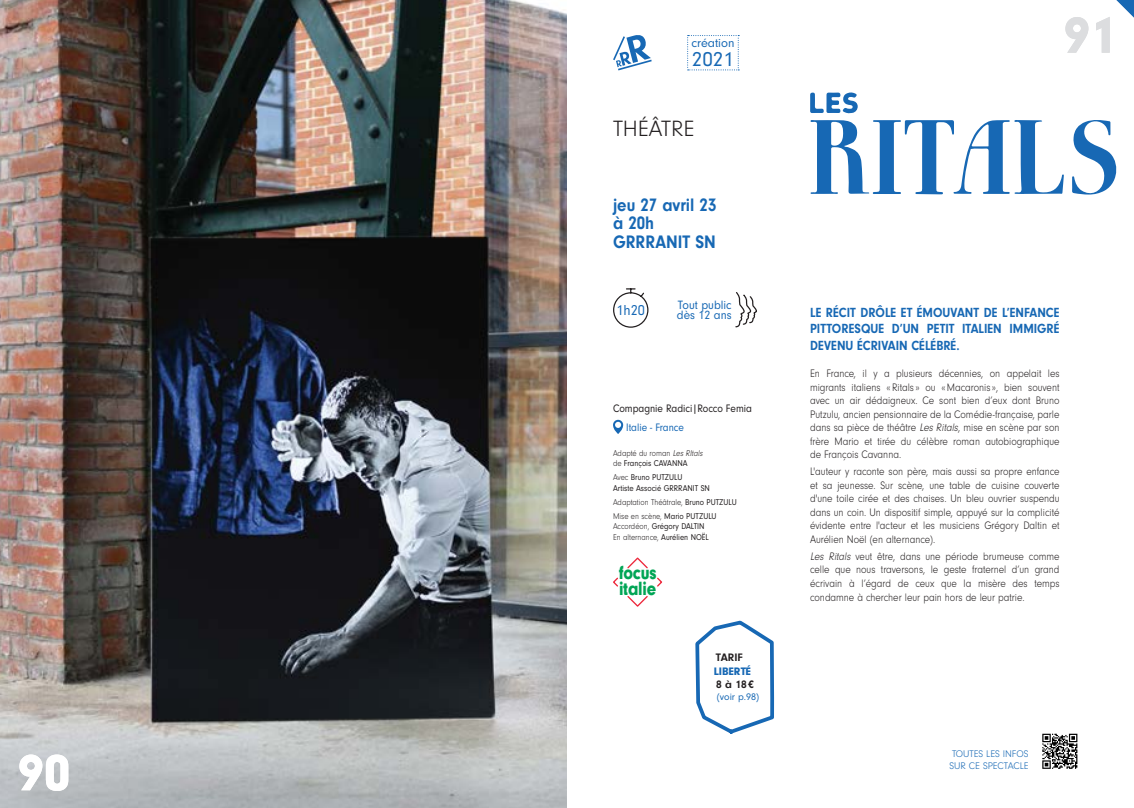
<style>
.page{position:relative;width:1134px;height:808px;background:#fff}
.page>*{position:absolute;margin:0;border:0;box-sizing:border-box;transform-origin:0 0}
.t1{font:900 52.5px "Neuzeit Gro";color:#fff}
.t2{font:900 52.5px "Neuzeit Gro";color:#dcdddf}
.t3{font:300 23px "Neuzeit Gro";letter-spacing:-.005em;color:#231f20}
.t4{font:21px "Neuzeit Gro";color:#1768b4}
.t5{font:900 19.88px/15.9px "Neuzeit Gro";letter-spacing:-.01em;color:#00a555;scale:.84 1}
.t6{font:700 18.75px/18.8px "Neuzeit Gro";color:#1768b4;scale:.9 1}
.t7{font:15px "Neuzeit Gro";color:#1768b4;scale:.95 1}
.t8{font:700 13.75px/16.2px "Neuzeit Gro";color:#1768b4;text-align:justify;scale:.9 1}
.t9{font:12.62px "Neuzeit Gro";color:#1768b4}
.t10{font:12.5px/10.5px "Neuzeit Gro";color:#1768b4;scale:.95 1}
.t11{font:300 11.25px/13.5px "Neuzeit Gro";color:#231f20;text-align:justify;scale:.9 1}
.t12{font:11.25px "Neuzeit Gro";color:#231f20;scale:.9 1}
.t13{font:11.25px "Neuzeit Gro";color:#1768b4;scale:.9 1}
.t14{font:700 11.25px "Neuzeit Gro";color:#231f20}
.t15{font:900 11.25px "Neuzeit Gro";color:#1768b4}
.t16{font:300 10px/12px "Neuzeit Gro";color:#1768b4}
.t17{font:10px "Neuzeit Gro";color:#1768b4}
.t18{font:300 8.75px/10.5px "Neuzeit Gro";color:#231f20;scale:.9 1}
.t19{font:8.75px/10.5px "Neuzeit Gro";color:#231f20;scale:.9 1}
.s1{font-style:italic}
.s2{font-weight:400}
.s3{font-weight:300}
</style>
<div class="page">
<img style="left:0;top:0;width:567px;height:808px">
<svg style="left:613px;top:35px;width:39px;height:35px"></svg>
<svg style="left:1042px;top:734px;width:35px;height:35px"></svg>
<svg style="left:613px;top:420px;width:10px;height:14px"></svg>
<svg style="left:613px;top:288px;width:36px;height:40px"></svg>
<svg style="left:735px;top:292px;width:22px;height:36px"></svg>
<svg style="left:810px;top:92px;width:48px;height:21px"></svg>
<svg style="left:1072px;top:120px;width:45px;height:75px"></svg>
<svg style="left:810px;top:120px;width:254px;height:74px"></svg>
<svg style="left:695px;top:620px;width:80px;height:114px"></svg>
<svg style="left:613px;top:557px;width:49px;height:50px"></svg>
<svg style="left:687px;top:35px;width:52px;height:35px"></svg>
<svg style="left:1116px;top:0;width:18px;height:18px"></svg>
<h1 class="t1" style="left:18px;top:743px;width:54px">90</h1>
<p class="t9" style="left:691px;top:37px;width:45px">création</p>
<h3 class="t4" style="left:692px;top:48px;width:44px">2021</h3>
<h2 class="t3" style="left:613px;top:116px;width:83px">THÉÂTRE</h2>
<h3 class="t6" style="left:613px;top:195px;width:116px">jeu 27 avril 23 à 20h<br>GRRRANIT SN</h3>
<h3 class="t7" style="left:616px;top:302px;width:32px">1h20</h3>
<p class="t10" style="left:677px;top:300px;width:59px">Tout public dès 12 ans</p>
<p class="t12" style="left:613px;top:402px;width:156px">Compagnie Radici|Rocco Femia</p>
<p class="t13" style="left:626px;top:421px;width:66px">Italie - France</p>
<p class="t18" style="left:613px;top:448px;width:103px">Adapté du roman <span class="s1">Les RItals </span>de <span class="s2">François CAVANNA</span></p>
<p class="t19" style="left:613px;top:472px;width:109px"><span class="s3">Avec</span> Bruno PUTZULU<br>Artiste Associé GRRRANIT SN</p>
<p class="t18" style="left:613px;top:495px;width:139px;line-height:14px">Adaptation Théâtrale, <span class="s2">Bruno PUTZULU<br></span>Mise en scène, <span class="s2">Mario PUTZULU</span></p>
<p class="t19" style="left:613px;top:521px;width:108px"><span class="s3">Accordéon,</span> Grégory DALTIN<br><span class="s3">En alternance,</span> Aurélien NOËL</p>
<h3 class="t5" style="left:619px;top:565px;width:46px">focus italie</h3>
<p class="t14" style="left:716px;top:651px;width:28px">TARIF</p>
<p class="t15" style="left:714px;top:665px;width:39px">LIBERTÉ</p>
<p class="t14" style="left:716px;top:678px;width:39px">8 à 18€</p>
<p class="t17" style="left:717px;top:692px;width:44px">(voir p.98)</p>
<h1 class="t2" style="left:1064px;top:6px;width:54px">91</h1>
<p class="t8" style="left:810px;top:305px;width:279px">LE RÉCIT DRÔLE ET ÉMOUVANT DE L’ENFANCE PITTORESQUE D’UN PETIT ITALIEN IMMIGRÉ DEVENU ÉCRIVAIN CÉLÉBRÉ.</p>
<p class="t11" style="left:810px;top:367px;width:279px">En France, il y a plusieurs décennies, on appelait les migrants italiens «Ritals » ou «Macaronis », bien souvent avec un air dédaigneux. Ce sont bien d’eux dont Bruno Putzulu, ancien pensionnaire de la Comédie-française, parle dans sa pièce de théâtre <span class="s1">Les Ritals</span>, mise en scène par son frère Mario et tirée du célèbre roman autobiographique de François Cavanna.</p>
<p class="t11" style="left:810px;top:465px;width:279px">L'auteur y raconte son père, mais aussi sa propre enfance et sa jeunesse. Sur scène, une table de cuisine couverte d'une toile cirée et des chaises. Un bleu ouvrier suspendu dans un coin. Un dispositif simple, appuyé sur la complicité évidente entre l'acteur et les musiciens Grégory Daltin et Aurélien Noël (en alternance).</p>
<p class="t11" style="left:810px;top:550px;width:279px"><span class="s1">Les Ritals</span> veut être, dans une période brumeuse comme celle que nous traversons, le geste fraternel d’un grand écrivain à l’égard de ceux que la misère des temps condamne à chercher leur pain hors de leur patrie.</p>
<p class="t16" style="left:949px;top:748px;width:81px">TOUTES LES INFOS<br>SUR CE SPECTACLE</p>
</div>
